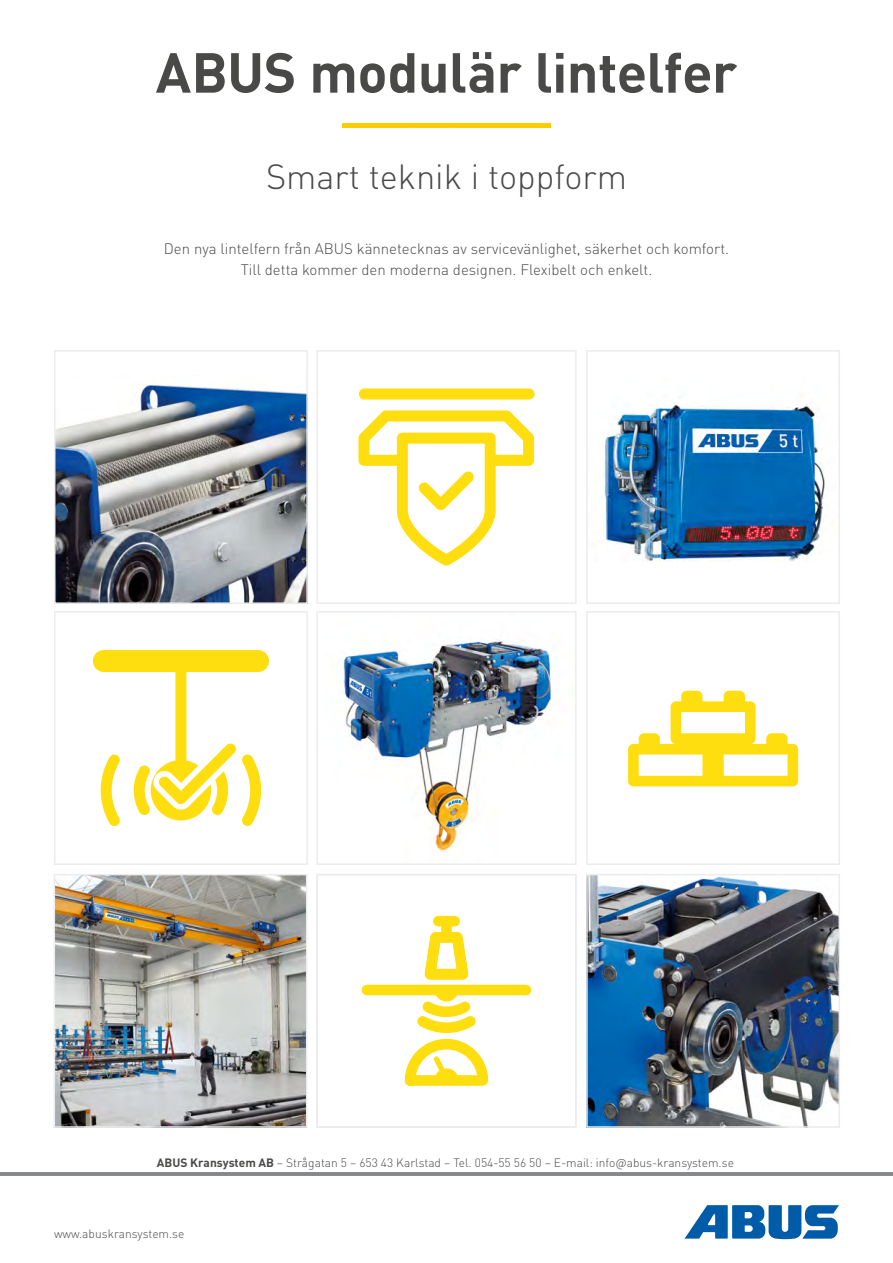
<style>
.page{position:relative;width:893px;height:1263px;background:#fff}
.page>*{position:absolute;margin:0;border:0;box-sizing:border-box;transform-origin:0 0}
.t1{font:700 55.5px "DIN Pro";letter-spacing:-.01em;color:#494948}
.t2{font:300 34.5px "DIN Pro";color:#494948}
.t3{font:300 15px/21px "DIN Pro";color:#494948;text-align:center}
.t4{font:300 12px "DIN Pro";color:#494948}
.s1{font-weight:700}
</style>
<div class="page">
<hr style="left:0;top:1172px;width:893px;height:4px;background:#898a8c">
<svg style="left:684px;top:1205px;width:155px;height:34px"></svg>
<img style="left:342px;top:123px;width:209px;height:5px">
<img style="left:57px;top:877px;width:247px;height:248px">
<div style="left:54px;top:874px;width:253px;height:254px;border:2px solid #ececed"></div>
<div style="left:54px;top:611px;width:254px;height:254px;border:2px solid #ececed"></div>
<img style="left:589px;top:877px;width:248px;height:248px">
<div style="left:586px;top:874px;width:254px;height:254px;border:2px solid #ececed"></div>
<div style="left:586px;top:611px;width:254px;height:254px;border:2px solid #ececed"></div>
<img style="left:602px;top:397px;width:223px;height:165px">
<div style="left:586px;top:350px;width:254px;height:254px;border:2px solid #ececed"></div>
<img style="left:343px;top:639px;width:210px;height:215px">
<div style="left:316px;top:611px;width:261px;height:254px;border:2px solid #ececed"></div>
<img style="left:57px;top:385px;width:248px;height:216px">
<div style="left:54px;top:350px;width:254px;height:254px;border:2px solid #ececed"></div>
<div style="left:316px;top:350px;width:261px;height:254px;border:2px solid #ececed"></div>
<div style="left:438px;top:916px;width:17px;height:10px;background:#ffde10"></div>
<div style="left:367px;top:985px;width:159px;height:10px;background:#ffde10"></div>
<svg style="left:399px;top:925px;width:94px;height:161px"></svg>
<div style="left:316px;top:874px;width:261px;height:254px;border:2px solid #ececed"></div>
<svg style="left:93px;top:650px;width:176px;height:176px"></svg>
<div style="left:359px;top:388px;width:175px;height:11px;background:#ffde10;border-radius:6px"></div>
<svg style="left:358px;top:410px;width:176px;height:156px"></svg>
<svg style="left:628px;top:691px;width:170px;height:95px"></svg>
<h1 class="t1" style="left:156px;top:26px;width:583px">ABUS modulär lintelfer</h1>
<h2 class="t2" style="left:266px;top:150px;width:362px">Smart teknik i toppform</h2>
<p class="t3" style="left:164px;top:237px;width:567px">Den nya lintelfern från ABUS kännetecknas av servicevänlighet, säkerhet och komfort.<br>Till detta kommer den moderna designen. Flexibelt och enkelt.</p>
<p class="t4" style="left:157px;top:1154px;width:579px"><span class="s1">ABUS Kransystem AB</span> – Strågatan 5 – 653 43 Karlstad – Tel. 054-55 56 50 – E-mail: info@abus-kransystem.se</p>
<p class="t4" style="left:54px;top:1224px;width:132px">www.abuskransystem.se</p>
</div>
